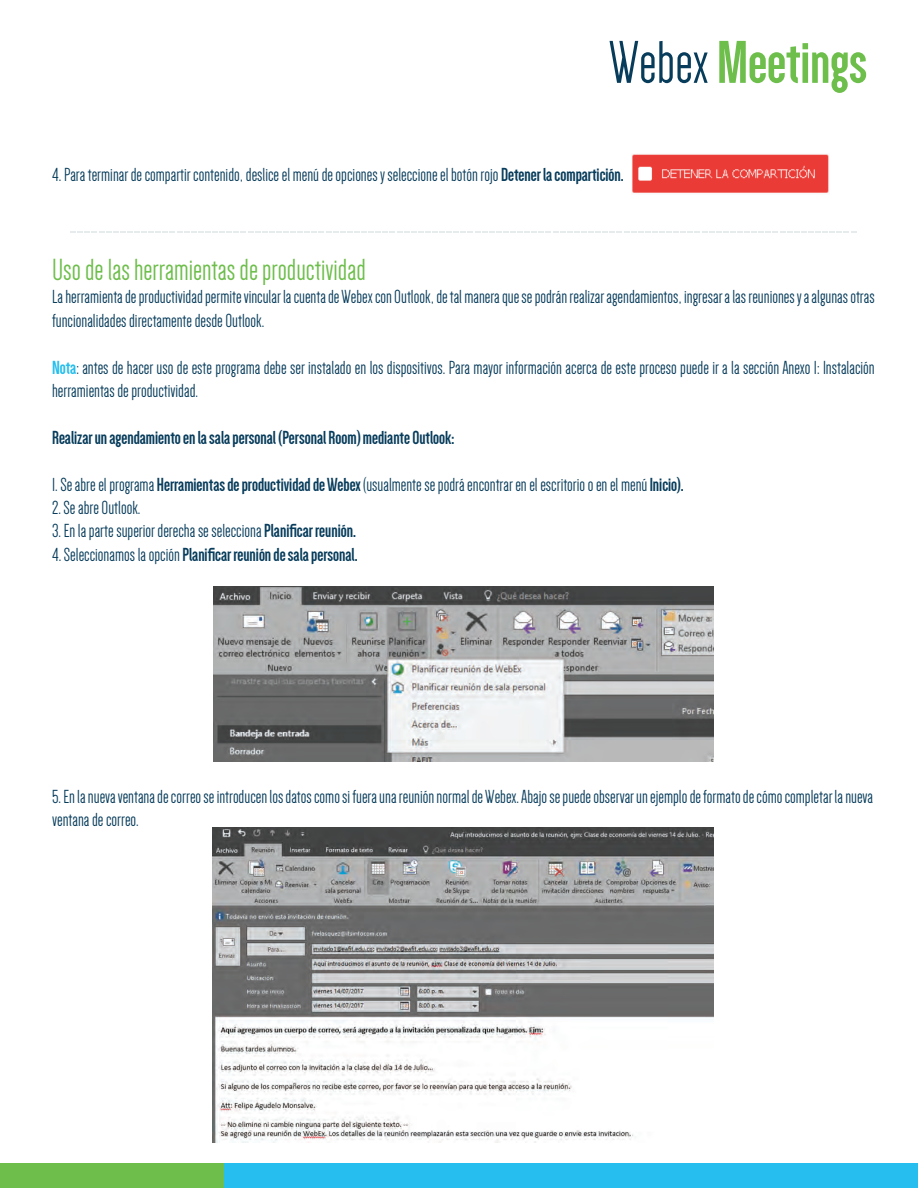
<style>
.page{position:relative;width:918px;height:1188px;background:#fff}
.page>*{position:absolute;margin:0;border:0;box-sizing:border-box;transform-origin:0 0}
.t1{font:700 62.1px "Dense";color:#6ebe4c}
.t2{font:31.5px "Dense";color:#6ebe4c}
.t3{font:19.5px/23.4px "Dense";color:#073c5b}
.t4{font:700 19.5px "Dense";color:#073c5b}
.s1{font-weight:400;color:#073c5b}
.s2{font-weight:700}
.s3{font-weight:700;color:#24beed}
.s4{font-weight:400}
</style>
<div class="page">
<svg style="left:71px;top:231px;width:785px;height:1px"></svg>
<img style="left:632px;top:154px;width:197px;height:39px">
<img style="left:213px;top:586px;width:501px;height:175px">
<img style="left:213px;top:828px;width:501px;height:314px">
<div style="left:0;top:1163px;width:224px;height:25px;background:#6ebe4c"></div>
<div style="left:224px;top:1163px;width:694px;height:25px;background:#25beee"></div>
<h1 class="t1" style="left:609px;top:32px;width:260px"><span class="s1">Webex</span> Meetings</h1>
<p class="t3" style="left:52px;top:163px;width:573px">4. Para terminar de compartir contenido, deslice el menú de opciones y seleccione el botón rojo <span class="s2">Detener la compartición.</span></p>
<h2 class="t2" style="left:52px;top:254px;width:315px">Uso de las herramientas de productividad</h2>
<p class="t3" style="left:52px;top:286px;width:824px">La herramienta de productividad permite vincular la cuenta de Webex con Outlook, de tal manera que se podrán realizar agendamientos, ingresar a las reuniones y a algunas otras funcionalidades directamente desde Outlook.</p>
<p class="t3" style="left:52px;top:356px;width:824px"><span class="s3">Nota</span>: antes de hacer uso de este programa debe ser instalado en los dispositivos. Para mayor información acerca de este proceso puede ir a la sección Anexo 1: Instalación herramientas de productividad.</p>
<p class="t4" style="left:52px;top:428px;width:404px">Realizar un agendamiento en la sala personal (Personal Room) mediante Outlook:</p>
<p class="t3" style="left:52px;top:473px;width:633px">1. Se abre el programa <span class="s2">Herramientas de productividad de Webex</span> (usualmente se podrá encontrar en el escritorio o en el menú <span class="s2">Inicio).</span></p>
<p class="t3" style="left:52px;top:496px;width:90px">2. Se abre Outlook.</p>
<p class="t3" style="left:52px;top:520px;width:305px">3. En la parte superior derecha se selecciona <span class="s2">Planificar reunión.</span></p>
<p class="t4" style="left:52px;top:545px;width:307px"><span class="s4">4. Seleccionamos la opción</span> Planificar reunión de sala personal.</p>
<p class="t3" style="left:52px;top:785px;width:822px">5. En la nueva ventana de correo se introducen los datos como si fuera una reunión normal de Webex. Abajo se puede observar un ejemplo de formato de cómo completar la nueva ventana de correo.</p>
</div>
